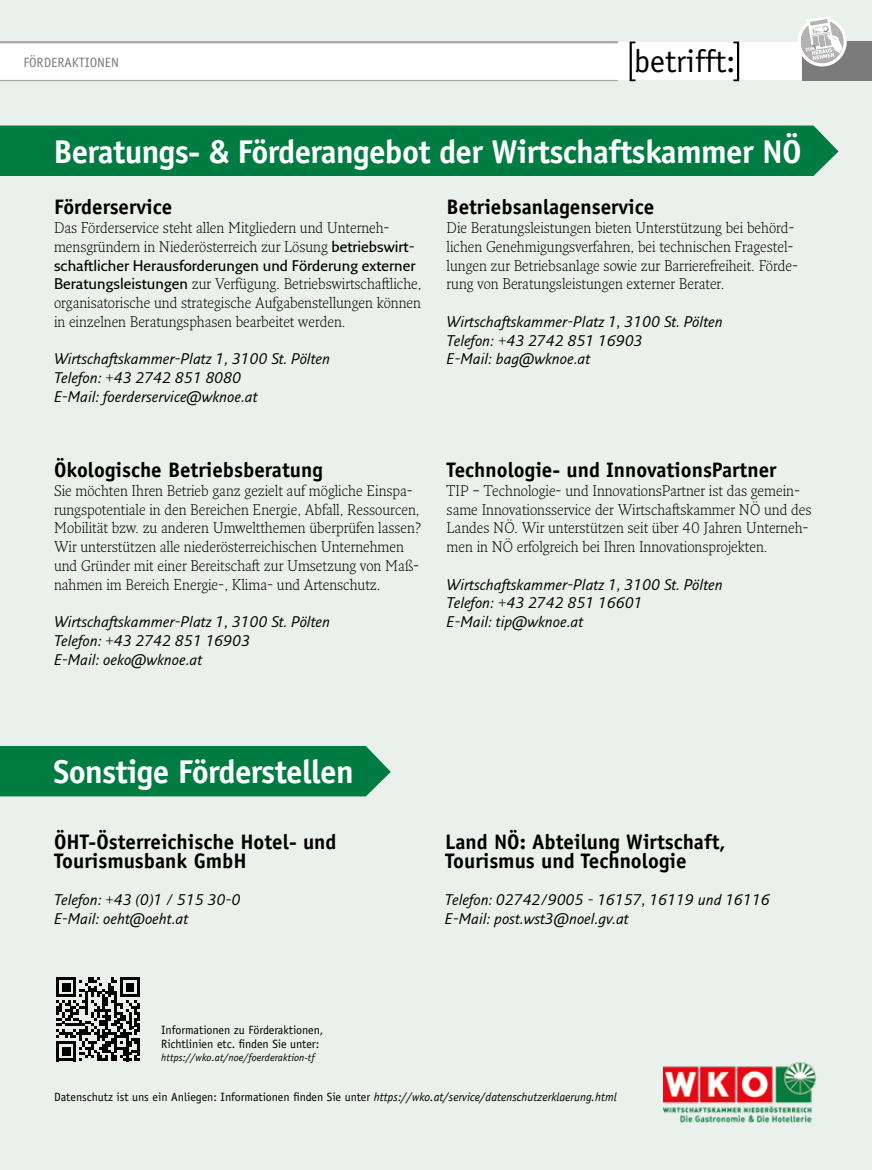
<style>
.page{position:relative;width:872px;height:1170px;background:#fff}
.page>*{position:absolute;margin:0;border:0;box-sizing:border-box;transform-origin:0 0}
.t1{font:700 33px "Officina Sans Std";letter-spacing:-.02em;color:#fff}
.t2{font:31.8px "Officina Sans Std";color:#000}
.t3{font:700 21px/18.8px "Officina Sans Std";color:#000}
.t4{font:300 15px/18.8px "Fresco Pro";color:#000}
.t5{font:italic 15px/18.8px "Fresco Sans Pro";color:#000}
.t6{font:600 15px "Fresco Sans Pro";color:#000}
.t7{font:13.5px "Officina Sans Std";color:#7c7b7b}
.t8{font:12px/14.4px "Officina Sans Std";color:#000}
.t9{font:italic 10.5px "Officina Sans Std";letter-spacing:.01em;color:#000}
.s1{font-size:32.1px}
.s2{font-family:"Fresco Sans Pro";font-weight:600}
.s3{font-style:italic}
</style>
<div class="page">
<div style="left:0;top:81px;width:872px;height:1088px;background:#eaf0eb"></div>
<div style="left:0;top:0;width:872px;height:41px;background:#eaf0eb"></div>
<hr style="left:0;top:80px;width:618px;height:1px;background:#a8a8a7">
<hr style="left:0;top:41px;width:618px;height:2px;background:#a8a8a7">
<div style="left:803px;top:41px;width:69px;height:40px;background:#7c7b7b"></div>
<svg style="left:733px;top:42px;width:6px;height:39px"></svg>
<svg style="left:629px;top:42px;width:6px;height:39px"></svg>
<img style="left:664px;top:1062px;width:154px;height:61px">
<svg style="left:56px;top:977px;width:84px;height:84px"></svg>
<div style="left:797px;top:17px;width:49px;height:49px;background:#fff;border-radius:50%"></div>
<svg style="left:799px;top:16px;width:46px;height:48px"></svg>
<div style="left:0;top:125px;width:838px;height:51px;background:#007c43"></div>
<div style="left:0;top:746px;width:391px;height:50px;background:#007c43"></div>
<p class="t7" style="left:23px;top:55px;width:97px">FÖRDERAKTIONEN</p>
<h2 class="t2" style="left:634px;top:43px;width:103px"><span class="s1">be</span>trifft:</h2>
<h1 class="t1" style="left:53px;top:131px;width:750px">Beratungs- &amp; Förderangebot der Wirtschaftskammer NÖ</h1>
<h3 class="t3" style="left:54px;top:198px;width:120px">Förderservice</h3>
<p class="t4" style="left:54px;top:218px;width:362px">Das Förderservice steht allen Mitgliedern und Unterneh&shy;mensgründern in Niederösterreich zur Lösung <span class="s2">betriebswirt-</span></p>
<p class="t6" style="left:54px;top:256px;width:363px">schaftlicher Herausforderungen und Förderung externer</p>
<p class="t4" style="left:54px;top:274px;width:369px;text-align:justify"><span class="s2">Beratungsleistungen</span> zur Verfügung. Betriebswirtschaftliche, organisatorische und strategische Aufgabenstellungen können in einzelnen Beratungsphasen bearbeitet werden.</p>
<p class="t5" style="left:54px;top:349px;width:277px">Wirtschaftskammer-Platz 1, 3100 St. Pölten<br>Telefon: +43 2742 851 8080<br>E-Mail: foerderservice@wknoe.at</p>
<h3 class="t3" style="left:54px;top:460px;width:270px">Ökologische Betriebsberatung</h3>
<p class="t4" style="left:54px;top:480px;width:369px">Sie möchten Ihren Betrieb ganz gezielt auf mögliche Einspa&shy;rungspotentiale in den Bereichen Energie, Abfall, Ressourcen, Mobilität bzw. zu anderen Umweltthemen überprüfen lassen?<br>Wir unterstützen alle niederösterreichischen Unternehmen und Gründer mit einer Bereitschaft zur Umsetzung von Maß&shy;nahmen im Bereich Energie-, Klima- und Artenschutz.</p>
<p class="t5" style="left:54px;top:612px;width:277px">Wirtschaftskammer-Platz 1, 3100 St. Pölten<br>Telefon: +43 2742 851 16903<br>E-Mail: oeko@wknoe.at</p>
<h3 class="t3" style="left:446px;top:198px;width:209px">Betriebsanlagenservice</h3>
<p class="t4" style="left:446px;top:218px;width:353px">Die Beratungsleistungen bieten Unterstützung bei behörd&shy;lichen Genehmigungsverfahren, bei technischen Fragestel&shy;lungen zur Betriebsanlage sowie zur Barrierefreiheit. Förde&shy;rung von Beratungsleistungen externer Berater.</p>
<p class="t5" style="left:446px;top:312px;width:277px">Wirtschaftskammer-Platz 1, 3100 St. Pölten<br>Telefon: +43 2742 851 16903<br>E-Mail: bag@wknoe.at</p>
<h3 class="t3" style="left:446px;top:460px;width:331px">Technologie- und InnovationsPartner</h3>
<p class="t4" style="left:446px;top:480px;width:366px">TIP – Technologie- und InnovationsPartner ist das gemein&shy;same Innovationsservice der Wirtschaftskammer NÖ und des Landes NÖ. Wir unterstützen seit über 40 Jahren Unterneh&shy;men in NÖ erfolgreich bei Ihren Innovationsprojekten.</p>
<p class="t5" style="left:446px;top:574px;width:277px">Wirtschaftskammer-Platz 1, 3100 St. Pölten<br>Telefon: +43 2742 851 16601<br>E-Mail: tip@wknoe.at</p>
<h1 class="t1" style="left:53px;top:751px;width:302px">Sonstige Förderstellen</h1>
<h3 class="t3" style="left:54px;top:832px;width:284px">ÖHT-Österreichische Hotel- und<br>Tourismusbank GmbH</h3>
<p class="t5" style="left:54px;top:890px;width:188px">Telefon: +43 (0)1 / 515 30-0<br>E-Mail: oeht@oeht.at</p>
<h3 class="t3" style="left:445px;top:832px;width:282px">Land NÖ: Abteilung Wirtschaft,<br>Tourismus und Technologie</h3>
<p class="t5" style="left:445px;top:890px;width:326px">Telefon: 02742/9005 - 16157, 16119 und 16116<br>E-Mail: post.wst3@noel.gv.at</p>
<p class="t8" style="left:161px;top:1022px;width:164px">Informationen zu Förderaktionen,<br>Richtlinien etc. finden Sie unter:</p>
<p class="t9" style="left:161px;top:1051px;width:155px">https://wko.at/noe/foerderaktion-tf</p>
<p class="t8" style="left:54px;top:1089px;width:564px">Datenschutz ist uns ein Anliegen: Informationen finden Sie unter <span class="s3">https://wko.at/service/datenschutzerklaerung.html</span></p>
</div>
